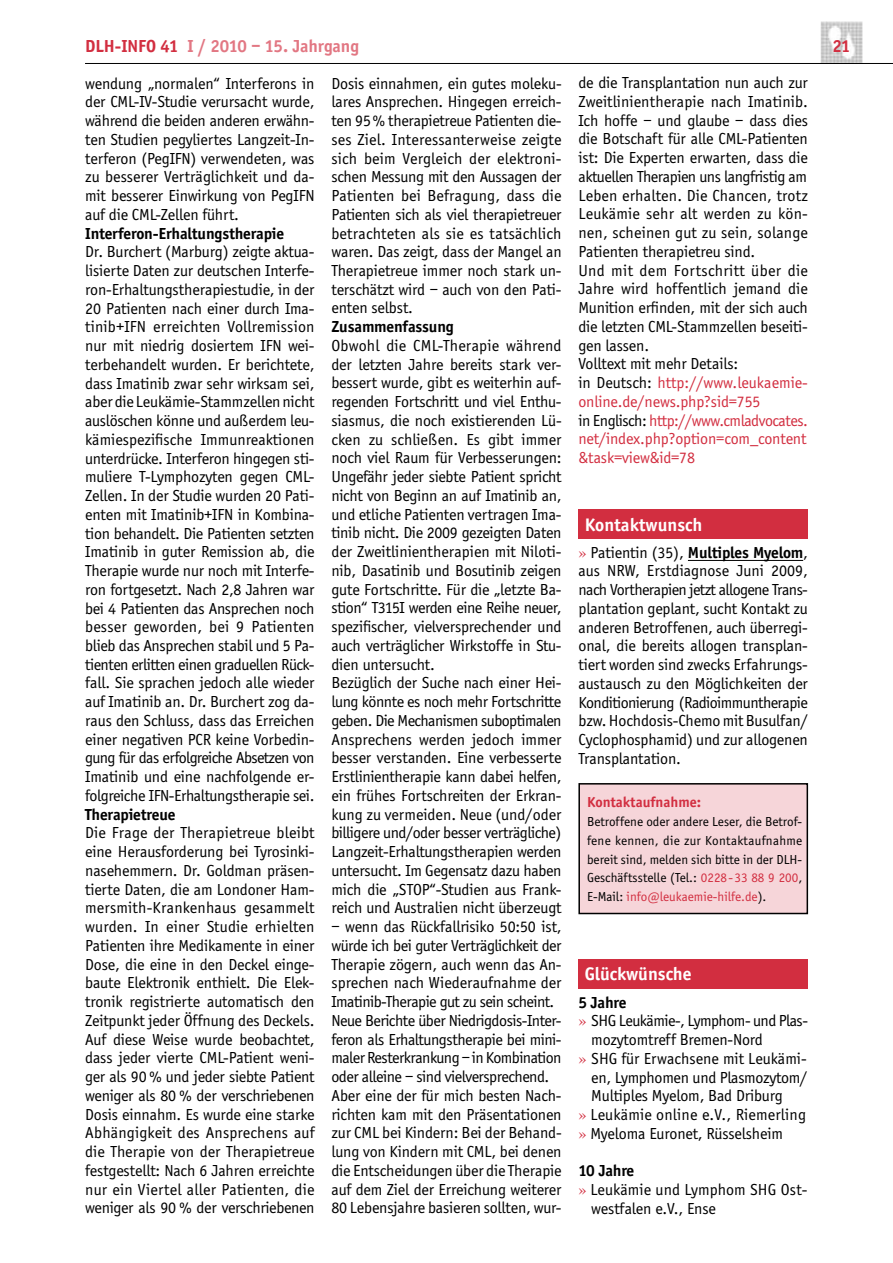
<style>
.page{position:relative;width:893px;height:1263px;background:#fff}
.page>*{position:absolute;margin:0;border:0;box-sizing:border-box;transform-origin:0 0}
.t1{font:700 18.75px "Officina Sans";color:#fff}
.t2{font:700 18px "Officina Sans";color:#e27783}
.t3{font:700 18px "Officina Sans";color:#d22e40}
.t4{font:16.5px/18.8px "Officina Sans";letter-spacing:-.01em;color:#000;text-align:justify}
.t5{font:700 16.5px "Officina Sans";letter-spacing:-.01em;color:#000}
.t6{font:16.5px "Officina Sans";letter-spacing:-.03em;color:#000}
.t7{font:16.5px "Officina Sans";letter-spacing:.01em;color:#000}
.t8{font:700 15px "Officina Sans";color:#d22e40}
.t9{font:13.5px/18.8px "Officina Sans";color:#000;text-align:justify}
.s1{color:#d22e40}
.s2{font-family:"Times";color:#d22e40}
.s3{font-weight:700}
</style>
<div class="page">
<img style="left:820px;top:21px;width:42px;height:42px">
<hr style="left:85px;top:63px;width:808px;height:1px;background:#000">
<div style="left:578px;top:959px;width:230px;height:30px;background:#d22e40"></div>
<div style="left:578px;top:509px;width:230px;height:30px;background:#d22e40"></div>
<hr style="left:688px;top:560px;width:115px;height:1px;background:#000">
<div style="left:578px;top:783px;width:230px;height:131px;background:#f6d5d9;border:2px solid #000"></div>
<p class="t2" style="left:85px;top:35px;width:275px"><span class="s1">DLH-INFO 41</span> I / 2010 – 15. Jahrgang</p>
<p class="t3" style="left:832px;top:35px;width:20px">21</p>
<p class="t4" style="left:85px;top:74px;width:231px">wendung „normalen“ Interferons in der CML-IV-Studie verursacht wurde, während die beiden anderen erwähn&shy;ten Studien pegyliertes Langzeit-In&shy;terferon (PegIFN) verwendeten, was zu besserer Verträglichkeit und da&shy;mit besserer Einwirkung von PegIFN auf die CML-Zellen führt.</p>
<p class="t5" style="left:85px;top:223px;width:200px">Interferon-Erhaltungstherapie</p>
<p class="t4" style="left:85px;top:243px;width:231px">Dr. Burchert (Marburg) zeigte aktua&shy;lisierte Daten zur deutschen Interfe&shy;ron-Erhaltungstherapiestudie, in der 20 Patienten nach einer durch Ima&shy;tinib+IFN erreichten Vollremission nur mit niedrig dosiertem IFN wei&shy;terbehandelt wurden. Er berichtete, dass Imatinib zwar sehr wirksam sei, aber die Leukämie-Stammzellen nicht auslöschen könne und außerdem leu&shy;kämiespezifische Immunreaktionen unterdrücke. Interferon hingegen sti&shy;muliere T-Lymphozyten gegen CML-Zellen. In der Studie wurden 20 Pati&shy;enten mit Imatinib+IFN in Kombina&shy;tion behandelt. Die Patienten setzten Imatinib in guter Remission ab, die Therapie wurde nur noch mit Interfe&shy;ron fortgesetzt. Nach 2,8 Jahren war bei 4 Patienten das Ansprechen noch besser geworden, bei 9 Patienten blieb das Ansprechen stabil und 5 Pa&shy;tienten erlitten einen graduellen Rück&shy;fall. Sie sprachen jedoch alle wieder auf Imatinib an. Dr. Burchert zog da&shy;raus den Schluss, dass das Erreichen einer negativen PCR keine Vorbedin&shy;gung für das erfolgreiche Absetzen von Imatinib und eine nachfolgende er&shy;folgreiche IFN-Erhaltungstherapie sei.</p>
<p class="t5" style="left:85px;top:804px;width:92px">Therapietreue</p>
<p class="t4" style="left:85px;top:824px;width:231px">Die Frage der Therapietreue bleibt eine Herausforderung bei Tyrosinki&shy;nasehemmern. Dr. Goldman präsen&shy;tierte Daten, die am Londoner Ham&shy;mersmith-Krankenhaus gesammelt wurden. In einer Studie erhielten Patienten ihre Medikamente in einer Dose, die eine in den Deckel einge&shy;baute Elektronik enthielt. Die Elek&shy;tronik registrierte automatisch den Zeitpunkt jeder Öffnung des Deckels.<br>Auf diese Weise wurde beobachtet, dass jeder vierte CML-Patient weni&shy;ger als 90 % und jeder siebte Patient weniger als 80 % der verschriebenen Dosis einnahm. Es wurde eine starke Abhängigkeit des Ansprechens auf die Therapie von der Therapietreue festgestellt: Nach 6 Jahren erreichte nur ein Viertel aller Patienten, die weniger als 90 % der verschriebenen</p>
<p class="t4" style="left:578px;top:74px;width:231px;text-align:left">de die Transplantation nun auch zur Zweitlinientherapie nach Imatinib.<br>Ich hoffe – und glaube – dass dies die Botschaft für alle CML-Patienten ist: Die Experten erwarten, dass die aktuellen Therapien uns langfristig am Leben erhalten. Die Chancen, trotz Leukämie sehr alt werden zu kön&shy;nen, scheinen gut zu sein, solange Patienten therapietreu sind.<br>Und mit dem Fortschritt über die Jahre wird hoffentlich jemand die Munition erfinden, mit der sich auch die letzten CML-Stammzellen beseiti&shy;gen lassen.<br>Volltext mit mehr Details:<br>in Deutsch: <span class="s1">http://www.leukaemie&shy;online.de/news.php?sid=755<br></span>in Englisch: <span class="s1">http://www.cmladvocates. net/index.php?option=com_content &amp;task=view&amp;id=78</span></p>
<p class="t4" style="left:331px;top:74px;width:232px">Dosis einnahmen, ein gutes moleku&shy;lares Ansprechen. Hingegen erreich&shy;ten 95 % therapietreue Patienten die&shy;ses Ziel. Interessanterweise zeigte sich beim Vergleich der elektroni&shy;schen Messung mit den Aussagen der Patienten bei Befragung, dass die Patienten sich als viel therapietreuer betrachteten als sie es tatsächlich waren. Das zeigt, dass der Mangel an Therapietreue immer noch stark un&shy;terschätzt wird – auch von den Pati&shy;enten selbst.</p>
<p class="t5" style="left:331px;top:317px;width:124px">Zusammenfassung</p>
<p class="t4" style="left:331px;top:336px;width:232px;text-align:left">Obwohl die CML-Therapie während der letzten Jahre bereits stark ver&shy;bessert wurde, gibt es weiterhin auf&shy;regenden Fortschritt und viel Enthu&shy;siasmus, die noch existierenden Lü&shy;cken zu schließen. Es gibt immer noch viel Raum für Verbesserungen:<br>Ungefähr jeder siebte Patient spricht nicht von Beginn an auf Imatinib an, und etliche Patienten vertragen Ima&shy;tinib nicht. Die 2009 gezeigten Daten der Zweitlinientherapien mit Niloti&shy;nib, Dasatinib und Bosutinib zeigen gute Fortschritte. Für die „letzte Ba&shy;stion“ T315I werden eine Reihe neuer, spezifischer, vielversprechender und auch verträglicher Wirkstoffe in Stu&shy;dien untersucht.<br>Bezüglich der Suche nach einer Hei&shy;lung könnte es noch mehr Fortschritte geben. Die Mechanismen suboptimalen Ansprechens werden jedoch immer besser verstanden. Eine verbesserte Erstlinientherapie kann dabei helfen, ein frühes Fortschreiten der Erkran&shy;kung zu vermeiden. Neue (und/oder billigere und/oder besser verträgliche)<br>Langzeit-Erhaltungstherapien werden untersucht. Im Gegensatz dazu haben mich die „STOP“-Studien aus Frank&shy;reich und Australien nicht überzeugt</p>
<p class="t4" style="left:331px;top:917px;width:232px;text-align:left">– wenn das Rückfallrisiko 50:50 ist, würde ich bei guter Verträglichkeit der Therapie zögern, auch wenn das An&shy;sprechen nach Wiederaufnahme der Imatinib-Therapie gut zu sein scheint.<br>Neue Berichte über Niedrigdosis-Inter&shy;feron als Erhaltungstherapie bei mini&shy;maler Resterkrankung – in Kombination oder alleine – sind vielversprechend.<br>Aber eine der für mich besten Nach&shy;richten kam mit den Präsentationen zur CML bei Kindern: Bei der Behand&shy;lung von Kindern mit CML, bei denen die Entscheidungen über die Therapie auf dem Ziel der Erreichung weiterer 80 Lebensjahre basieren sollten, wur-</p>
<p class="t1" style="left:585px;top:513px;width:119px">Kontaktwunsch</p>
<p class="t4" style="left:578px;top:543px;width:231px"><span class="s2">»</span> Patientin (35), <span class="s3">Multiples Myelom</span>, aus NRW, Erstdiagnose Juni 2009, nach Vortherapien jetzt allogene Trans&shy;plantation geplant, sucht Kontakt zu anderen Betroffenen, auch überregi&shy;onal, die bereits allogen transplan&shy;tiert worden sind zwecks Erfahrungs&shy;austausch zu den Möglichkeiten der Konditionierung (Radioimmuntherapie bzw. Hochdosis-Chemo mit Busulfan/ Cyclophosphamid) und zur allogenen Transplantation.</p>
<p class="t8" style="left:587px;top:793px;width:115px">Kontaktaufnahme:</p>
<p class="t9" style="left:587px;top:812px;width:217px">Betroffene oder andere Leser, die Betrof&shy;fene kennen, die zur Kontaktaufnahme bereit sind, melden sich bitte in der DLH-Geschäftsstelle (Tel.: <span class="s1">0228-33 88 9 200</span>, E-Mail: <span class="s1">info@leukaemie-hilfe.de</span>).</p>
<p class="t1" style="left:585px;top:963px;width:108px">Glückwünsche</p>
<p class="t5" style="left:578px;top:992px;width:50px">5 Jahre</p>
<p class="t6" style="left:578px;top:1012px;width:231px"><span class="s2">»</span> SHG Leukämie-, Lymphom- und Plas-</p>
<p class="t4" style="left:591px;top:1030px;width:173px">mozytomtreff Bremen-Nord</p>
<p class="t4" style="left:578px;top:1049px;width:230px"><span class="s2">»</span> SHG für Erwachsene mit Leukämi-</p>
<p class="t4" style="left:591px;top:1068px;width:218px">en, Lymphomen und Plasmozytom/</p>
<p class="t4" style="left:591px;top:1087px;width:193px">Multiples Myelom, Bad Driburg</p>
<p class="t7" style="left:578px;top:1105px;width:229px"><span class="s2">»</span> Leukämie online e.V., Riemerling</p>
<p class="t4" style="left:578px;top:1124px;width:206px"><span class="s2">»</span> Myeloma Euronet, Rüsselsheim</p>
<p class="t5" style="left:578px;top:1161px;width:57px">10 Jahre</p>
<p class="t4" style="left:578px;top:1180px;width:230px"><span class="s2">»</span> Leukämie und Lymphom SHG Ost-</p>
<p class="t4" style="left:591px;top:1199px;width:126px">westfalen e.V., Ense</p>
</div>
